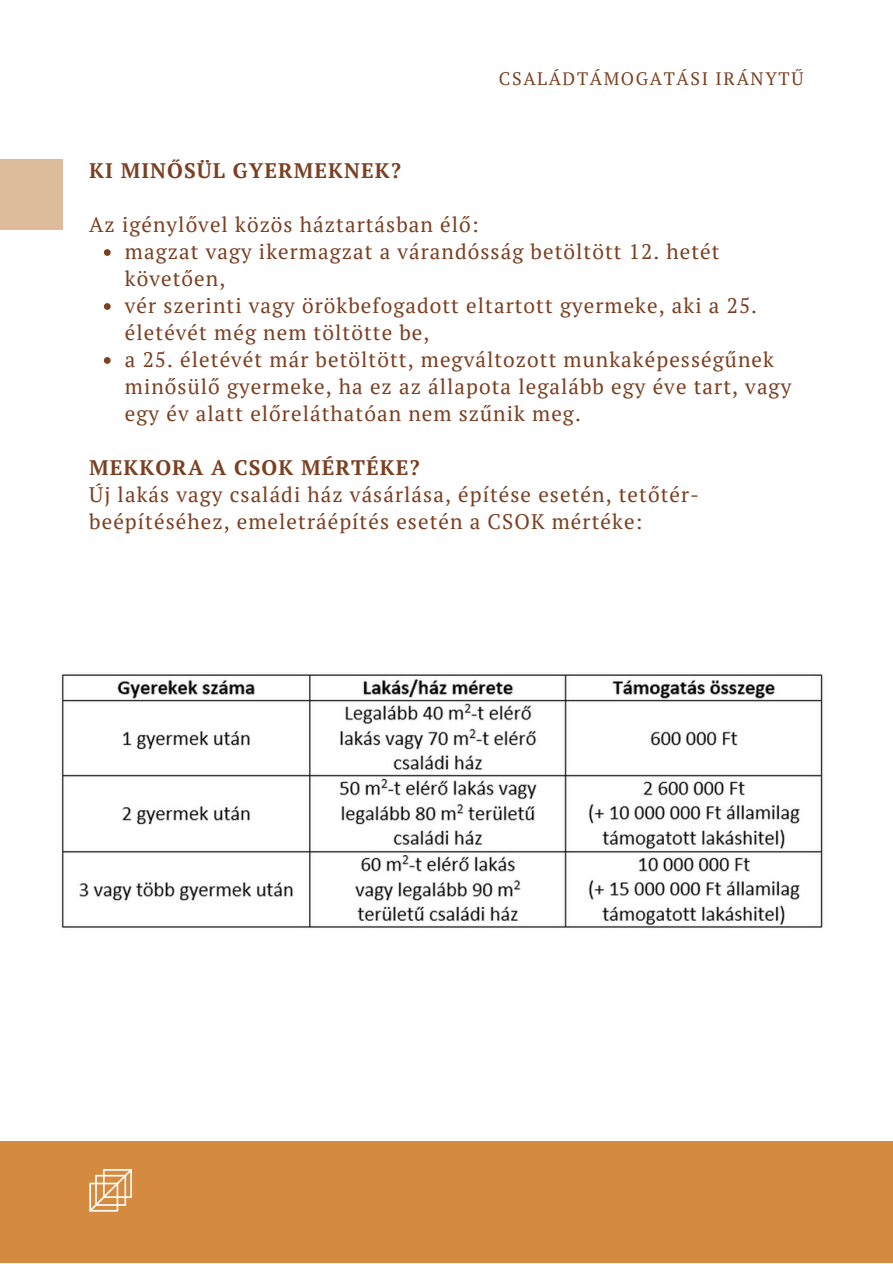
<style>
.page{position:relative;width:893px;height:1264px;background:#fff}
.page>*{position:absolute;margin:0;border:0;box-sizing:border-box;transform-origin:0 0}
.t1{font:21px/27px "PT Serif";letter-spacing:.05em;color:#7b4022}
.t2{font:700 21px "PT Serif";letter-spacing:.05em;color:#7b4022}
.t3{font:18px "PT Serif";letter-spacing:.09em;color:#7b4022}
</style>
<div class="page">
<div style="left:0;top:159px;width:62px;height:71px;background:#ddbc9b"></div>
<div style="left:0;top:1141px;width:892px;height:121px;background:#d48b40"></div>
<svg style="left:92px;top:1171px;width:40px;height:40px"></svg>
<div style="left:89px;top:1182px;width:29px;height:29px;border:2px solid #fff"></div>
<div style="left:103px;top:1168px;width:29px;height:29px;border:2px solid #fff"></div>
<div style="left:95px;top:1174px;width:31px;height:31px;border:2px solid #fff"></div>
<img style="left:61px;top:674px;width:762px;height:254px">
<svg style="left:104px;top:249px;width:7px;height:7px"></svg>
<svg style="left:104px;top:303px;width:7px;height:7px"></svg>
<svg style="left:104px;top:357px;width:7px;height:7px"></svg>
<p class="t3" style="left:499px;top:66px;width:306px">CSALÁDTÁMOGATÁSI IRÁNYTŰ</p>
<p class="t2" style="left:89px;top:156px;width:313px">KI MINŐSÜL GYERMEKNEK?</p>
<p class="t1" style="left:89px;top:211px;width:391px">Az igénylővel közös háztartásban élő:</p>
<p class="t1" style="left:125px;top:238px;width:667px">magzat vagy ikermagzat a várandósság betöltött 12. hetét követően,<br>vér szerinti vagy örökbefogadott eltartott gyermeke, aki a 25. életévét még nem töltötte be,<br>a 25. életévét már betöltött, megváltozott munkaképességűnek minősülő gyermeke, ha ez az állapota legalább egy éve tart, vagy egy év alatt előreláthatóan nem szűnik meg.</p>
<p class="t2" style="left:89px;top:453px;width:332px">MEKKORA A CSOK MÉRTÉKE?</p>
<p class="t1" style="left:89px;top:481px;width:611px">Új lakás vagy családi ház vásárlása, építése esetén, tetőtér&shy;beépítéséhez, emeletráépítés esetén a CSOK mértéke:</p>
</div>
